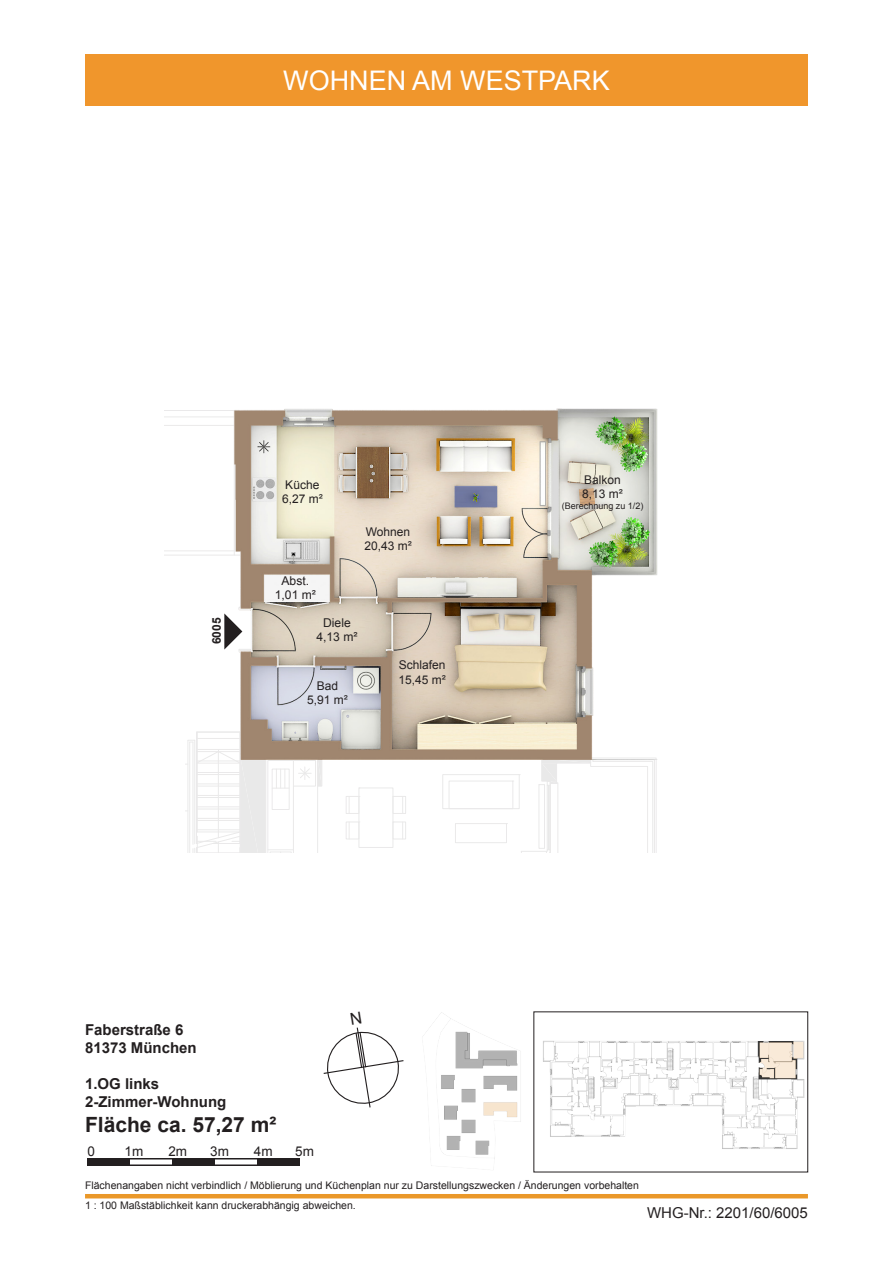
<style>
.page{position:relative;width:893px;height:1263px;background:#fff}
.page>*{position:absolute;margin:0;border:0;box-sizing:border-box;transform-origin:0 0}
.t1{font:27px "Arial";color:#fff}
.t2{font:700 21px "Arial";color:#231f20}
.t3{font:700 15px "Arial";color:#231f20}
.t4{font:15px "Arial";color:#231f20}
.t5{font:13.5px "Arial";color:#231f20}
.t6{font:12.15px "Arial";color:#231f20}
.t7{font:12px "Arial";color:#231f20}
.t8{font:700 12px "Arial";color:#231f20}
.t9{font:10.5px "Arial";color:#231f20}
.t10{font:9px "Arial";color:#231f20}
</style>
<div class="page">
<div style="left:87px;top:1158px;width:43px;height:8px;background:#231f20"></div>
<hr style="left:87px;top:1158px;width:213px;height:1px;background:#231f20">
<hr style="left:87px;top:1164px;width:213px;height:2px;background:#231f20">
<div style="left:172px;top:1158px;width:43px;height:8px;background:#231f20"></div>
<div style="left:257px;top:1158px;width:43px;height:8px;background:#231f20"></div>
<hr style="left:85px;top:1194px;width:723px;height:4px;background:#ea9829">
<div style="left:85px;top:55px;width:723px;height:51px;background:#f0962c"></div>
<img style="left:534px;top:1012px;width:274px;height:160px">
<img style="left:423px;top:1012px;width:98px;height:154px">
<svg style="left:185px;top:408px;width:472px;height:445px"></svg>
<svg style="left:323px;top:1027px;width:81px;height:81px"></svg>
<h1 class="t1" style="left:283px;top:63px;width:328px">WOHNEN AM WESTPARK</h1>
<p class="t8" style="left:208px;top:644px;width:28px;rotate:-90deg">6005</p>
<p class="t7" style="left:285px;top:477px;width:36px">Küche</p>
<p class="t7" style="left:282px;top:491px;width:42px">6,27 m²</p>
<p class="t6" style="left:282px;top:573px;width:29px">Abst.</p>
<p class="t6" style="left:275px;top:587px;width:43px">1,01 m²</p>
<p class="t7" style="left:366px;top:523px;width:46px">Wohnen</p>
<p class="t7" style="left:364px;top:538px;width:49px">20,43 m²</p>
<p class="t6" style="left:323px;top:614px;width:29px">Diele</p>
<p class="t6" style="left:316px;top:629px;width:43px">4,13 m²</p>
<p class="t7" style="left:317px;top:677px;width:23px">Bad</p>
<p class="t7" style="left:307px;top:692px;width:42px">5,91 m²</p>
<p class="t7" style="left:399px;top:657px;width:48px">Schlafen</p>
<p class="t7" style="left:398px;top:671px;width:49px">15,45 m²</p>
<p class="t7" style="left:584px;top:472px;width:38px">Balkon</p>
<p class="t7" style="left:582px;top:486px;width:42px">8,13 m²</p>
<p class="t10" style="left:562px;top:500px;width:83px">(Berechnung zu 1/2)</p>
<p class="t3" style="left:85px;top:1019px;width:100px">Faberstraße 6</p>
<p class="t3" style="left:85px;top:1037px;width:113px">81373 München</p>
<p class="t3" style="left:85px;top:1073px;width:76px">1.OG links</p>
<p class="t3" style="left:85px;top:1091px;width:143px">2-Zimmer-Wohnung</p>
<p class="t2" style="left:85px;top:1110px;width:193px">Fläche ca. 57,27 m²</p>
<p class="t5" style="left:87px;top:1142px;width:9px">0</p>
<p class="t5" style="left:125px;top:1142px;width:20px">1m</p>
<p class="t5" style="left:168px;top:1142px;width:20px">2m</p>
<p class="t5" style="left:210px;top:1142px;width:20px">3m</p>
<p class="t5" style="left:254px;top:1142px;width:20px">4m</p>
<p class="t5" style="left:295px;top:1142px;width:20px">5m</p>
<p class="t9" style="left:85px;top:1179px;width:555px">Flächenangaben nicht verbindlich / Möblierung und Küchenplan nur zu Darstellungszwecken / Änderungen vorbehalten</p>
<p class="t9" style="left:85px;top:1198px;width:272px">1 : 100 Maßstäblichkeit kann druckerabhängig abweichen.</p>
<p class="t4" style="left:647px;top:1203px;width:162px">WHG-Nr.: 2201/60/6005</p>
</div>
